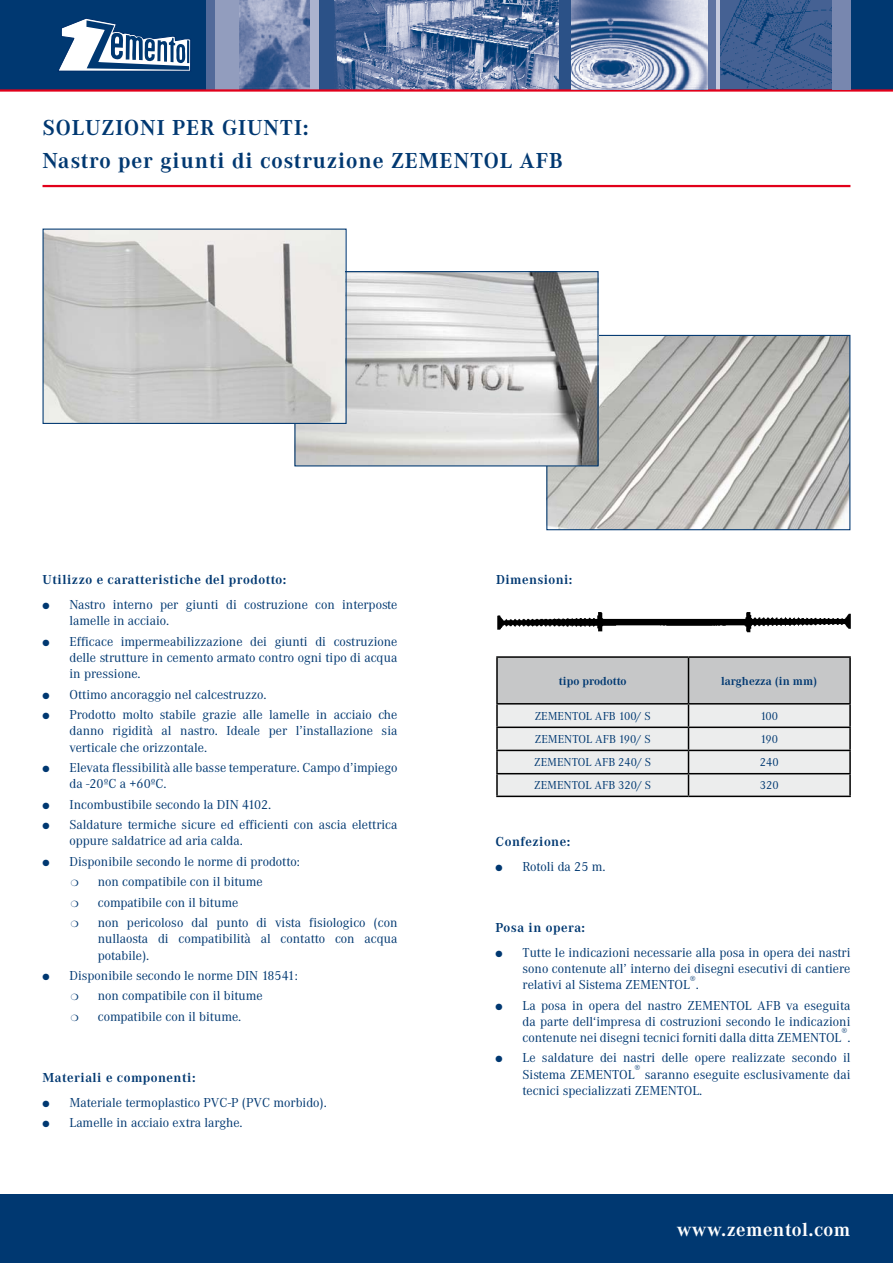
<style>
.page{position:relative;width:893px;height:1263px;background:#fff}
.page>*{position:absolute;margin:0;border:0;box-sizing:border-box;transform-origin:0 0}
.t1{font:700 22.5px/33px "Corporate A";letter-spacing:.04em;color:#003871}
.t2{font:700 19.5px "Corporate A";letter-spacing:.025em;color:#fff}
.t3{font:13.5px/16.2px "Corporate A";color:#003871;text-align:justify}
.t4{font:700 13.5px "Corporate A";letter-spacing:.04em;color:#003871}
.t5{font:12px "Corporate A";color:#003871}
.t6{font:700 12px "Corporate A";color:#003871}
</style>
<div class="page">
<div style="left:0;top:1195px;width:893px;height:68px;background:#003871"></div>
<div style="left:0;top:0;width:893px;height:89px;background:#003871"></div>
<img style="left:334px;top:0;width:225px;height:89px">
<img style="left:572px;top:0;width:135px;height:89px">
<img style="left:720px;top:0;width:112px;height:89px">
<svg style="left:59px;top:18px;width:132px;height:53px"></svg>
<img style="left:239px;top:0;width:71px;height:89px">
<div style="left:207px;top:0;width:9px;height:89px;background:#526a9a"></div>
<div style="left:216px;top:0;width:23px;height:89px;background:#929dbe"></div>
<div style="left:310px;top:0;width:9px;height:89px;background:#acb3ce"></div>
<div style="left:319px;top:0;width:15px;height:89px;background:#2b5187"></div>
<div style="left:559px;top:0;width:12px;height:89px;background:#2b5187"></div>
<div style="left:707px;top:0;width:9px;height:89px;background:#5f73a1"></div>
<hr style="left:716px;top:0;width:4px;height:89px;background:#c7cbde">
<hr style="left:0;top:89px;width:893px;height:3px;background:#e2001a">
<div style="left:832px;top:0;width:18px;height:89px;background:#7887af"></div>
<hr style="left:43px;top:185px;width:807px;height:2px;background:#e2001a">
<img style="left:548px;top:337px;width:300px;height:191px">
<div style="left:546px;top:335px;width:304px;height:195px;border:1px solid #003871"></div>
<img style="left:296px;top:273px;width:300px;height:191px">
<div style="left:294px;top:271px;width:304px;height:195px;border:1px solid #003871"></div>
<img style="left:497px;top:612px;width:354px;height:21px">
<img style="left:45px;top:231px;width:299px;height:191px">
<div style="left:43px;top:229px;width:304px;height:195px;border:1px solid #003871"></div>
<hr style="left:496px;top:658px;width:2px;height:45px;background:#000">
<hr style="left:849px;top:658px;width:2px;height:45px;background:#000">
<hr style="left:496px;top:703px;width:192px;height:1px;background:#000">
<hr style="left:496px;top:704px;width:2px;height:22px;background:#000">
<hr style="left:688px;top:703px;width:163px;height:1px;background:#000">
<hr style="left:849px;top:704px;width:2px;height:22px;background:#000">
<hr style="left:496px;top:726px;width:192px;height:2px;background:#000">
<hr style="left:496px;top:728px;width:2px;height:22px;background:#000">
<hr style="left:688px;top:726px;width:163px;height:2px;background:#000">
<hr style="left:849px;top:728px;width:2px;height:22px;background:#000">
<hr style="left:496px;top:750px;width:192px;height:1px;background:#000">
<hr style="left:496px;top:751px;width:2px;height:22px;background:#000">
<hr style="left:688px;top:750px;width:163px;height:1px;background:#000">
<hr style="left:849px;top:751px;width:2px;height:22px;background:#000">
<hr style="left:496px;top:773px;width:192px;height:1px;background:#000">
<hr style="left:496px;top:774px;width:2px;height:22px;background:#000">
<hr style="left:688px;top:773px;width:163px;height:1px;background:#000">
<svg style="left:497px;top:658px;width:353px;height:138px;background:#d2d3d3"></svg>
<hr style="left:849px;top:774px;width:2px;height:22px;background:#000">
<hr style="left:496px;top:796px;width:192px;height:1px;background:#000">
<hr style="left:688px;top:796px;width:163px;height:1px;background:#000">
<hr style="left:496px;top:656px;width:192px;height:2px;background:#000">
<hr style="left:688px;top:656px;width:163px;height:2px;background:#000">
<h1 class="t1" style="left:43px;top:111px;width:522px">SOLUZIONI PER GIUNTI:<br>Nastro per giunti di costruzione ZEMENTOL AFB</h1>
<p class="t4" style="left:43px;top:572px;width:245px">Utilizzo e caratteristiche del prodotto:</p>
<p class="t3" style="left:70px;top:597px;width:329px;text-indent:-27px">● Nastro interno per giunti di costruzione con interposte lamelle in acciaio.</p>
<p class="t3" style="left:70px;top:633px;width:329px;text-indent:-27px">● Efficace impermeabilizzazione dei giunti di costruzione delle strutture in cemento armato contro ogni tipo di acqua in pressione.</p>
<p class="t3" style="left:43px;top:686px;width:226px">● Ottimo ancoraggio nel calcestruzzo.</p>
<p class="t3" style="left:70px;top:707px;width:329px;text-indent:-27px">● Prodotto molto stabile grazie alle lamelle in acciaio che danno rigidità al nastro. Ideale per l’installazione sia verticale che orizzontale.</p>
<p class="t3" style="left:70px;top:760px;width:329px;text-indent:-27px">● Elevata flessibilità alle basse temperature. Campo d’impiego da -20ºC a +60ºC.</p>
<p class="t3" style="left:43px;top:796px;width:230px">● Incombustibile secondo la DIN 4102.</p>
<p class="t3" style="left:70px;top:817px;width:329px;text-indent:-27px">● Saldature termiche sicure ed efficienti con ascia elettrica oppure saldatrice ad aria calda.</p>
<p class="t3" style="left:43px;top:853px;width:259px">● Disponibile secondo le norme di prodotto:</p>
<p class="t3" style="left:98px;top:874px;width:167px">non compatibile con il bitume</p>
<p class="t3" style="left:98px;top:894px;width:142px">compatibile con il bitume</p>
<p class="t3" style="left:98px;top:915px;width:301px">non pericoloso dal punto di vista fisiologico (con nullaosta di compatibilità al contatto con acqua potabile).</p>
<p class="t3" style="left:43px;top:968px;width:257px">● Disponibile secondo le norme DIN 18541:</p>
<p class="t3" style="left:98px;top:988px;width:167px">non compatibile con il bitume</p>
<p class="t3" style="left:98px;top:1008px;width:145px">compatibile con il bitume.</p>
<p class="t4" style="left:43px;top:1070px;width:155px">Materiali e componenti:</p>
<p class="t3" style="left:43px;top:1095px;width:286px">● Materiale termoplastico PVC-P (PVC morbido).</p>
<p class="t3" style="left:43px;top:1115px;width:202px">● Lamelle in acciaio extra larghe.</p>
<p class="t4" style="left:496px;top:572px;width:78px">Dimensioni:</p>
<p class="t6" style="left:559px;top:674px;width:69px">tipo prodotto</p>
<p class="t6" style="left:721px;top:674px;width:98px">larghezza (in mm)</p>
<p class="t5" style="left:535px;top:709px;width:117px">ZEMENTOL AFB 100/ S</p>
<p class="t5" style="left:760px;top:709px;width:19px">100</p>
<p class="t5" style="left:535px;top:733px;width:117px">ZEMENTOL AFB 190/ S</p>
<p class="t5" style="left:760px;top:733px;width:19px">190</p>
<p class="t5" style="left:534px;top:756px;width:118px">ZEMENTOL AFB 240/ S</p>
<p class="t5" style="left:760px;top:756px;width:20px">240</p>
<p class="t5" style="left:534px;top:779px;width:118px">ZEMENTOL AFB 320/ S</p>
<p class="t5" style="left:760px;top:779px;width:20px">320</p>
<p class="t4" style="left:496px;top:834px;width:76px">Confezione:</p>
<p class="t3" style="left:496px;top:858px;width:112px">● Rotoli da 25 m.</p>
<p class="t4" style="left:496px;top:920px;width:91px">Posa in opera:</p>
<p class="t3" style="left:523px;top:944px;width:329px;text-indent:-27px">● Tutte le indicazioni necessarie alla posa in opera dei nastri sono contenute all’ interno dei disegni esecutivi di cantiere relativi al Sistema ZEMENTOL<sup>®</sup>.</p>
<p class="t3" style="left:523px;top:997px;width:329px;text-indent:-27px">● La posa in opera del nastro ZEMENTOL AFB va eseguita da parte dell‘impresa di costruzioni secondo le indicazioni contenute nei disegni tecnici forniti dalla ditta ZEMENTOL<sup>®</sup>.</p>
<p class="t3" style="left:523px;top:1050px;width:329px;text-indent:-27px">● Le saldature dei nastri delle opere realizzate secondo il Sistema ZEMENTOL<sup>®</sup> saranno eseguite esclusivamente dai tecnici specializzati ZEMENTOL.</p>
<h2 class="t2" style="left:677px;top:1219px;width:175px">www.zementol.com</h2>
</div>
